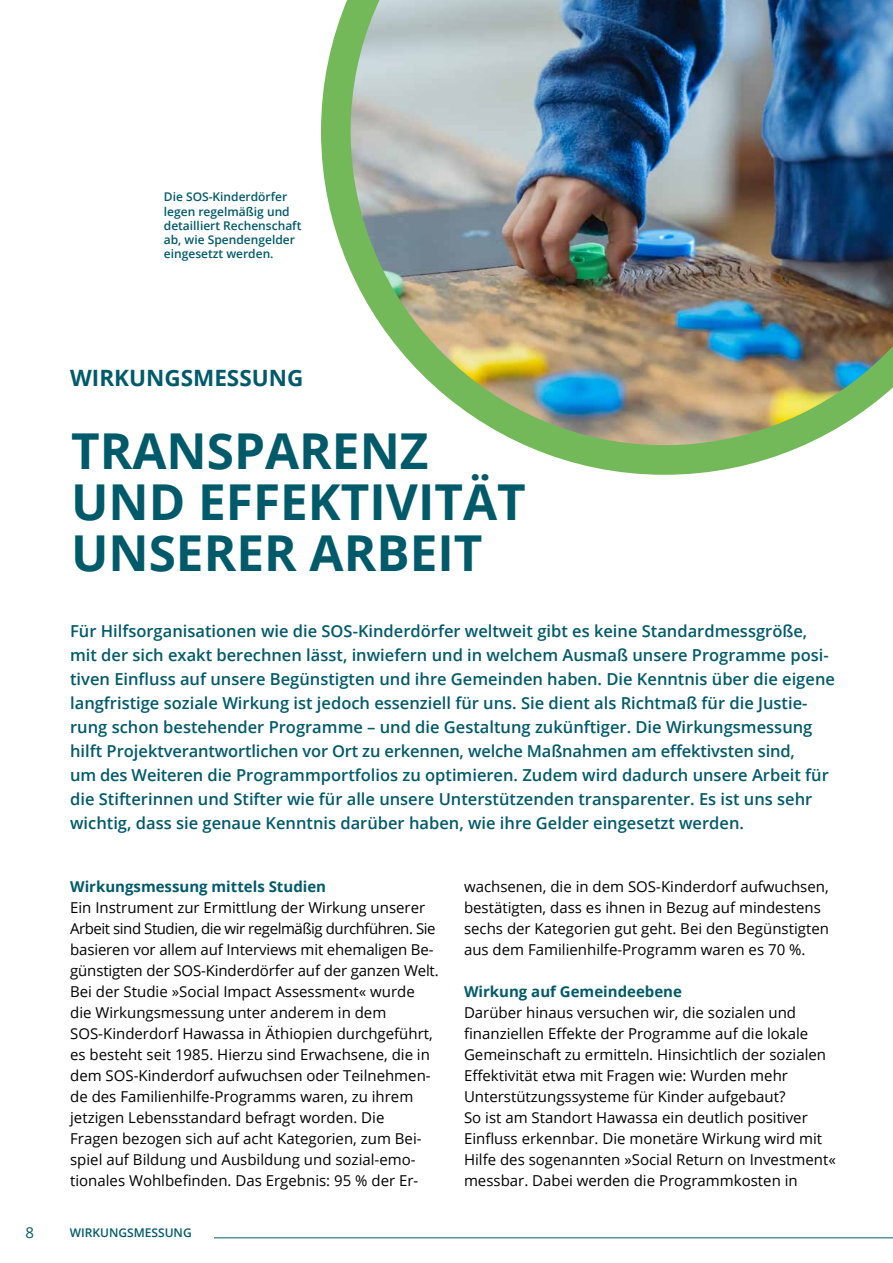
<style>
.page{position:relative;width:893px;height:1263px;background:#fff}
.page>*{position:absolute;margin:0;border:0;box-sizing:border-box;transform-origin:0 0}
.t1{font:700 49.5px/51px "Open Sans";color:#005a6a}
.t2{font:700 22.5px "Open Sans";color:#005a6a}
.t3{font:600 16.5px/24px "Open Sans";color:#005a6a}
.t4{font:15px/21px "Open Sans";color:#000}
.t5{font:700 15px "Open Sans";color:#005a6a}
.t6{font:15px "Open Sans";color:#005a6a}
.t7{font:600 12px/14.2px "Open Sans";color:#005a6a}
</style>
<div class="page">
<hr style="left:214px;top:1237px;width:679px;height:1px;background:#005a6a">
<img style="left:321px;top:0;width:572px;height:475px">
<p class="t7" style="left:164px;top:190px;width:139px">Die SOS-Kinderdörfer legen regelmäßig und detailliert Rechenschaft ab, wie Spendengelder eingesetzt werden.</p>
<h2 class="t2" style="left:70px;top:362px;width:235px">WIRKUNGSMESSUNG</h2>
<h1 class="t1" style="left:71px;top:425px;width:456px">TRANSPARENZ<br>UND EFFEKTIVITÄT<br>UNSERER ARBEIT</h1>
<p class="t3" style="left:70px;top:618px;width:766px">Für Hilfsorganisationen wie die SOS-Kinderdörfer weltweit gibt es keine Standardmessgröße, mit der sich exakt berechnen lässt, inwiefern und in welchem Ausmaß unsere Programme posi&shy;tiven Einfluss auf unsere Begünstigten und ihre Gemeinden haben. Die Kenntnis über die eigene langfristige soziale Wirkung ist jedoch essenziell für uns. Sie dient als Richtmaß für die Justie&shy;rung schon bestehender Programme – und die Gestaltung zukünftiger. Die Wirkungsmessung hilft Projektverantwortlichen vor Ort zu erkennen, welche Maßnahmen am effektivsten sind,<br>um des Weiteren die Programmportfolios zu optimieren. Zudem wird dadurch unsere Arbeit für die Stifterinnen und Stifter wie für alle unsere Unterstützenden transparenter. Es ist uns sehr wichtig, dass sie genaue Kenntnis darüber haben, wie ihre Gelder eingesetzt werden.</p>
<p class="t5" style="left:70px;top:876px;width:257px">Wirkungsmessung mittels Studien</p>
<p class="t4" style="left:70px;top:896px;width:370px">Ein Instrument zur Ermittlung der Wirkung unserer Arbeit sind Studien, die wir regelmäßig durchführen. Sie basieren vor allem auf Interviews mit ehemaligen Be&shy;günstigten der SOS-Kinderdörfer auf der ganzen Welt.<br>Bei der Studie »Social Impact Assessment« wurde die Wirkungsmessung unter anderem in dem SOS-Kinderdorf Hawassa in Äthiopien durchgeführt, es besteht seit 1985. Hierzu sind Erwachsene, die in dem SOS-Kinderdorf aufwuchsen oder Teilnehmen&shy;de des Familienhilfe-Programms waren, zu ihrem jetzigen Lebensstandard befragt worden. Die<br>Fragen bezogen sich auf acht Kategorien, zum Bei&shy;spiel auf Bildung und Ausbildung und sozial-emo&shy;tionales Wohlbefinden. Das Ergebnis: 95 % der Er-</p>
<p class="t6" style="left:26px;top:1222px;width:10px">8</p>
<p class="t7" style="left:70px;top:1226px;width:123px">WIRKUNGSMESSUNG</p>
<p class="t4" style="left:464px;top:875px;width:366px">wachsenen, die in dem SOS-Kinderdorf aufwuchsen, bestätigten, dass es ihnen in Bezug auf mindestens sechs der Kategorien gut geht. Bei den Begünstigten aus dem Familienhilfe-Programm waren es 70 %.</p>
<p class="t5" style="left:464px;top:981px;width:219px">Wirkung auf Gemeindeebene</p>
<p class="t4" style="left:464px;top:1001px;width:373px">Darüber hinaus versuchen wir, die sozialen und finanziellen Effekte der Programme auf die lokale Gemeinschaft zu ermitteln. Hinsichtlich der sozialen Effektivität etwa mit Fragen wie: Wurden mehr Unterstützungssysteme für Kinder aufgebaut?<br>So ist am Standort Hawassa ein deutlich positiver Einfluss erkennbar. Die monetäre Wirkung wird mit Hilfe des sogenannten »Social Return on Investment« messbar. Dabei werden die Programmkosten in</p>
</div>
